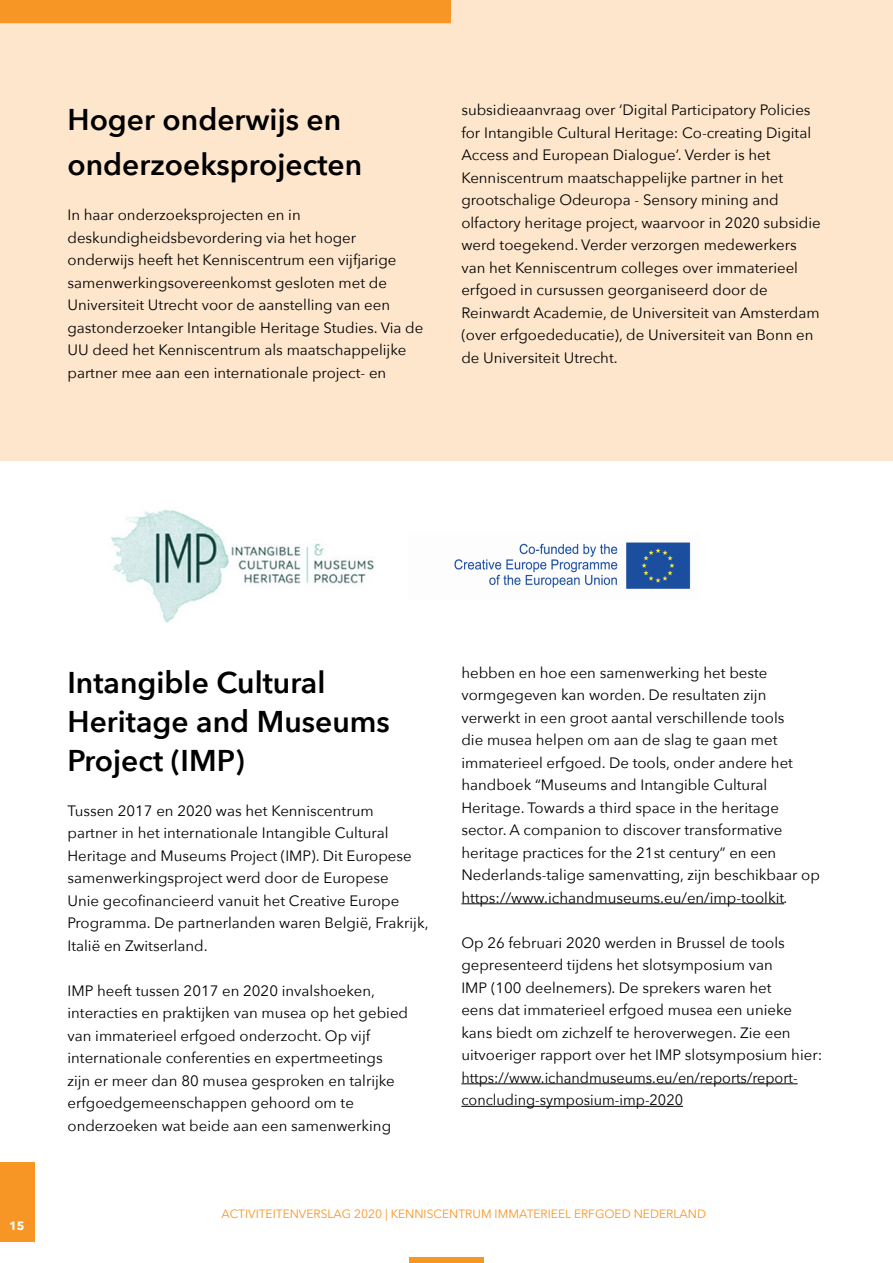
<style>
.page{position:relative;width:893px;height:1263px;background:#fff}
.page>*{position:absolute;margin:0;border:0;box-sizing:border-box;transform-origin:0 0}
.Body_Text{font:600 30px/39px "Avenir Next";color:#000}
.Body_Text-2{font:15px/22.5px "Avenir Next";color:#000}
.t1{font:12px "Avenir Next";color:#f79525}
.t2{font:700 12px "Avenir Next";color:#fff}
.s1{font-style:italic}
</style>
<div class="page">
<div style="left:0;top:0;width:893px;height:460px;background:#fee6cc"></div>
<div style="left:409px;top:1257px;width:75px;height:6px;background:#f79525"></div>
<div style="left:0;top:1163px;width:35px;height:79px;background:#f79525"></div>
<hr style="left:461px;top:903px;width:323px;height:1px;background:#000">
<hr style="left:461px;top:1083px;width:337px;height:1px;background:#000">
<hr style="left:461px;top:1106px;width:222px;height:1px;background:#000">
<img style="left:111px;top:509px;width:263px;height:114px">
<div style="left:0;top:0;width:451px;height:23px;background:#f79525"></div>
<img style="left:454px;top:542px;width:237px;height:47px">
<p class="Body_Text" style="left:68px;top:96px;width:296px;line-height:45px">Hoger onderwijs en onderzoeksprojecten</p>
<p class="Body_Text-2" style="left:68px;top:203px;width:357px">In haar onderzoeksprojecten en in deskundigheidsbevordering via het hoger onderwijs heeft het Kenniscentrum een vijfjarige samenwerkingsovereenkomst gesloten met de Universiteit Utrecht voor de aanstelling van een gastonderzoeker Intangible Heritage Studies. Via de UU deed het Kenniscentrum als maatschappelijke partner mee aan een internationale project- en</p>
<p class="Body_Text-2" style="left:461px;top:98px;width:361px">subsidieaanvraag over ‘Digital Participatory Policies for Intangible Cultural Heritage: Co-creating Digital Access and European Dialogue’. Verder is het Kenniscentrum maatschappelijke partner in het grootschalige Odeuropa - Sensory mining and olfactory heritage project, waarvoor in 2020 subsidie werd toegekend. Verder verzorgen medewerkers van het Kenniscentrum colleges over immaterieel erfgoed in cursussen georganiseerd door de Reinwardt Academie, de Universiteit van Amsterdam (over erfgoededucatie), de Universiteit van Bonn en de Universiteit Utrecht.</p>
<p class="t2" style="left:9px;top:1215px;width:17px">15</p>
<p class="Body_Text" style="left:68px;top:662px;width:324px">Intangible Cultural<br>Heritage and Museums<br>Project (IMP)</p>
<p class="Body_Text-2" style="left:68px;top:798px;width:363px">Tussen 2017 en 2020 was het Kenniscentrum<br>partner in het internationale Intangible Cultural Heritage and Museums Project (IMP). Dit Europese samenwerkingsproject werd door de Europese<br>Unie gecofinancieerd vanuit het Creative Europe Programma. De partnerlanden waren België, Frakrijk, Italië en Zwitserland.</p>
<p class="Body_Text-2" style="left:68px;top:978px;width:342px">IMP heeft tussen 2017 en 2020 invalshoeken, interacties en praktijken van musea op het gebied van immaterieel erfgoed onderzocht. Op vijf internationale conferenties en expertmeetings zijn er meer dan 80 musea gesproken en talrijke erfgoedgemeenschappen gehoord om te onderzoeken wat beide aan een samenwerking</p>
<p class="Body_Text-2" style="left:461px;top:660px;width:360px">hebben en hoe een samenwerking het beste vormgegeven kan worden. De resultaten zijn verwerkt in een groot aantal verschillende tools<br>die musea helpen om aan de slag te gaan met immaterieel erfgoed. De tools, onder andere het handboek “Museums and Intangible Cultural Heritage. Towards a third space in the heritage sector. A companion to discover transformative heritage practices for the 21st century” en een Nederlands-talige samenvatting, zijn beschikbaar op https://www.ichandmuseums.eu/en/imp-toolkit<span class="s1">.</span></p>
<p class="Body_Text-2" style="left:461px;top:930px;width:362px">Op 26 februari 2020 werden in Brussel de tools gepresenteerd tijdens het slotsymposium van<br>IMP (100 deelnemers). De sprekers waren het<br>eens dat immaterieel erfgoed musea een unieke kans biedt om zichzelf te heroverwegen. Zie een uitvoeriger rapport over het IMP slotsymposium hier: https://www.ichandmuseums.eu/en/reports/report&shy;concluding-symposium-imp-2020</p>
<p class="t1" style="left:221px;top:1204px;width:486px">ACTIVITEITENVERSLAG 2020 | KENNISCENTRUM IMMATERIEEL ERFGOED NEDERLAND</p>
</div>
